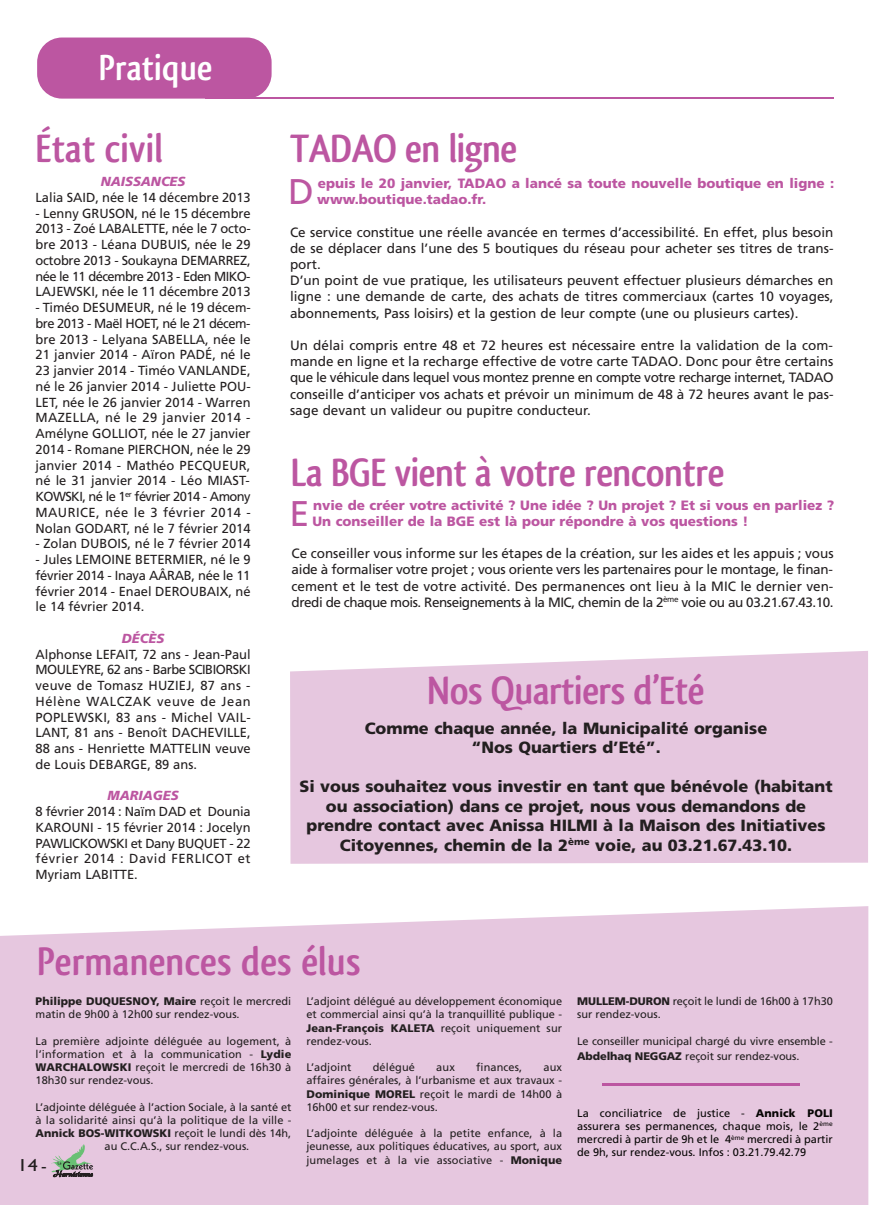
<style>
.page{position:relative;width:869px;height:1205px;background:#fff}
.page>*{position:absolute;margin:0;border:0;box-sizing:border-box;transform-origin:0 0}
.t1{font:700 41.25px "Qlassik";letter-spacing:-.015em;color:#bc56a1}
.t2{font:700 37.5px "Qlassik";color:#fff}
.t3{font:35.62px "Frutiger";color:#bc56a1}
.t4{font:17.5px "Gill Sans";color:#231f20;scale:1.16 1}
.t5{font:900 16.25px/19.5px "Frutiger";color:#231f20;text-align:center}
.t6{font:13.5px/16.2px "Frutiger";color:#231f20;text-align:justify}
.t7{font:900 13.5px/16.2px "Frutiger";color:#bc56a1}
.t8{font:13.12px/15.8px "Frutiger";color:#231f20;text-align:justify}
.t9{font:italic 900 13.12px "Frutiger";color:#bc56a1}
.t10{font:11px/13.2px "Frutiger";color:#231f20;text-align:justify}
.t11{font:11px/13.2px "Frutiger";color:#070504;text-align:justify}
.s1{font-weight:900}
.s2{font-size:15px}
</style>
<div class="page">
<div style="left:37px;top:38px;width:234px;height:61px;background:#bc56a1;border-radius:25px"></div>
<hr style="left:206px;top:97px;width:627px;height:1px;background:#bc56a1">
<div style="left:0;top:906px;width:867px;height:299px;background:#e6c7df"></div>
<hr style="left:602px;top:1083px;width:198px;height:2px;background:#bc56a1">
<svg style="left:52px;top:1144px;width:41px;height:34px"></svg>
<div style="left:290px;top:651px;width:577px;height:213px;background:#e6c7df"></div>
<h2 class="t2" style="left:99px;top:46px;width:115px">Pratique</h2>
<h1 class="t1" style="left:35px;top:125px;width:129px">État civil</h1>
<p class="t9" style="left:101px;top:176px;width:86px">NAISSANCES</p>
<p class="t8" style="left:35px;top:190px;width:217px">Lalia SAID, née le 14 décembre 2013</p>
<p class="t8" style="left:35px;top:206px;width:217px">- Lenny GRUSON, né le 15 décembre 2013 - Zoé LABALETTE, née le 7 octo&shy;bre 2013 - Léana DUBUIS, née le 29 octobre 2013 - Soukayna DEMARREZ, née le 11 décembre 2013 - Eden MIKO-LAJEWSKI, née le 11 décembre 2013</p>
<p class="t8" style="left:35px;top:301px;width:217px">- Timéo DESUMEUR, né le 19 décem&shy;bre 2013 - Maël HOET, né le 21 décem&shy;bre 2013 - Lelyana SABELLA, née le 21 janvier 2014 - Aïron PADÉ, né le 23 janvier 2014 - Timéo VANLANDE, né le 26 janvier 2014 - Juliette POU-LET, née le 26 janvier 2014 - Warren MAZELLA, né le 29 janvier 2014 - Amélyne GOLLIOT, née le 27 janvier 2014 - Romane PIERCHON, née le 29 janvier 2014 - Mathéo PECQUEUR, né le 31 janvier 2014 - Léo MIAST-KOWSKI, né le 1<sup>er</sup> février 2014 - Amony MAURICE, née le 3 février 2014 - Nolan GODART, né le 7 février 2014</p>
<p class="t8" style="left:35px;top:537px;width:217px">- Zolan DUBOIS, né le 7 février 2014</p>
<p class="t8" style="left:35px;top:553px;width:217px">- Jules LEMOINE BETERMIER, né le 9 février 2014 - Inaya AÂRAB, née le 11 février 2014 - Enael DEROUBAIX, né le 14 février 2014.</p>
<p class="t9" style="left:122px;top:633px;width:44px">DÉCÈS</p>
<p class="t8" style="left:35px;top:647px;width:217px">Alphonse LEFAIT, 72 ans - Jean-Paul MOULEYRE, 62 ans - Barbe SCIBIORSKI veuve de Tomasz HUZIEJ, 87 ans - Hélène WALCZAK veuve de Jean POPLEWSKI, 83 ans - Michel VAIL-LANT, 81 ans - Benoît DACHEVILLE, 88 ans - Henriette MATTELIN veuve de Louis DEBARGE, 89 ans.</p>
<p class="t9" style="left:107px;top:790px;width:73px">MARIAGES</p>
<p class="t8" style="left:35px;top:805px;width:216px">8 février 2014 : Naïm DAD et Dounia KAROUNI - 15 février 2014 : Jocelyn PAWLICKOWSKI et Dany BUQUET - 22 février 2014 : David FERLICOT et Myriam LABITTE.</p>
<h1 class="t1" style="left:290px;top:125px;width:229px">TADAO en ligne</h1>
<h3 class="t3" style="left:288px;top:177px;width:27px">D</h3>
<p class="t7" style="left:317px;top:176px;width:518px">epuis le 20 janvier, TADAO a lancé sa toute nouvelle boutique en ligne : www.boutique.tadao.fr.</p>
<p class="t6" style="left:290px;top:225px;width:545px;text-align:left">Ce service constitue une réelle avancée en termes d’accessibilité. En effet, plus besoin de se déplacer dans l’une des 5 boutiques du réseau pour acheter ses titres de trans&shy;port.<br>D’un point de vue pratique, les utilisateurs peuvent effectuer plusieurs démarches en ligne : une demande de carte, des achats de titres commerciaux (cartes 10 voyages, abonnements, Pass loisirs) et la gestion de leur compte (une ou plusieurs cartes).</p>
<p class="t6" style="left:290px;top:338px;width:545px">Un délai compris entre 48 et 72 heures est nécessaire entre la validation de la com&shy;mande en ligne et la recharge effective de votre carte TADAO. Donc pour être certains que le véhicule dans lequel vous montez prenne en compte votre recharge internet, TADAO conseille d’anticiper vos achats et prévoir un minimum de 48 à 72 heures avant le pas&shy;sage devant un valideur ou pupitre conducteur.</p>
<h1 class="t1" style="left:291px;top:449px;width:435px">La BGE vient à votre rencontre</h1>
<h3 class="t3" style="left:289px;top:499px;width:21px">E</h3>
<p class="t7" style="left:312px;top:498px;width:523px">nvie de créer votre activité ? Une idée ? Un projet ? Et si vous en parliez ?<br>Un conseiller de la BGE est là pour répondre à vos questions !</p>
<p class="t6" style="left:291px;top:546px;width:543px">Ce conseiller vous informe sur les étapes de la création, sur les aides et les appuis ; vous aide à formaliser votre projet ; vous oriente vers les partenaires pour le montage, le finan&shy;cement et le test de votre activité. Des permanences ont lieu à la MIC le dernier ven&shy;dredi de chaque mois. Renseignements à la MIC, chemin de la 2<sup>ème</sup> voie ou au 03.21.67.43.10.</p>
<h1 class="t1" style="left:427px;top:667px;width:279px">Nos Quartiers d’Eté</h1>
<p class="t5" style="left:364px;top:719px;width:404px">Comme chaque année, la Municipalité organise “Nos Quartiers d’Eté”.</p>
<p class="t5" style="left:299px;top:778px;width:534px">Si vous souhaitez vous investir en tant que bénévole (habitant ou association) dans ce projet, nous vous demandons de prendre contact avec Anissa HILMI à la Maison des Initiatives Citoyennes, chemin de la 2<sup>ème</sup> voie, au 03.21.67.43.10.</p>
<h1 class="t1" style="left:37px;top:937px;width:325px">Permanences des élus</h1>
<p class="t10" style="left:36px;top:995px;width:257px"><span class="s1">Philippe DUQUESNOY, Maire</span> reçoit le mercredi matin de 9h00 à 12h00 sur rendez-vous.</p>
<p class="t10" style="left:36px;top:1035px;width:257px">La première adjointe déléguée au logement, à l’information et à la communication - <span class="s1">Lydie WARCHALOWSKI</span> reçoit le mercredi de 16h30 à 18h30 sur rendez-vous.</p>
<p class="t10" style="left:36px;top:1101px;width:257px">L’adjointe déléguée à l’action Sociale, à la santé et</p>
<p class="t10" style="left:36px;top:1114px;width:257px">à la solidarité ainsi qu’à la politique de la ville -</p>
<p class="t10" style="left:36px;top:1127px;width:257px"><span class="s1">Annick BOS-WITKOWSKI</span> reçoit le lundi dès 14h,</p>
<p class="t10" style="left:104px;top:1141px;width:146px">au C.C.A.S., sur rendez-vous.</p>
<p class="t10" style="left:306px;top:995px;width:257px">L’adjoint délégué au développement économique et commercial ainsi qu’à la tranquillité publique - <span class="s1">Jean-François KALETA</span> reçoit uniquement sur rendez-vous.</p>
<p class="t10" style="left:306px;top:1061px;width:47px">L’adjoint</p>
<p class="t10" style="left:372px;top:1061px;width:44px">délégué</p>
<p class="t10" style="left:436px;top:1061px;width:20px">aux</p>
<p class="t10" style="left:476px;top:1061px;width:48px">finances,</p>
<p class="t10" style="left:306px;top:1061px;width:257px;text-indent:237px">aux affaires générales, à l’urbanisme et aux travaux - <span class="s1">Dominique MOREL</span> reçoit le mardi de 14h00 à 16h00 et sur rendez-vous.</p>
<p class="t10" style="left:306px;top:1127px;width:257px">L’adjointe déléguée à la petite enfance, à la jeunesse, aux politiques éducatives, au sport, aux jumelages et à la vie associative - <span class="s1">Monique</span></p>
<h3 class="t4" style="left:18px;top:1154px;width:27px">14<span class="s2">-</span></h3>
<p class="t10" style="left:577px;top:995px;width:257px"><span class="s1">MULLEM-DURON</span> reçoit le lundi de 16h00 à 17h30 sur rendez-vous.</p>
<p class="t10" style="left:577px;top:1034px;width:257px;line-height:15.1px">Le conseiller municipal chargé du vivre ensemble -<br><span class="s1">Abdelhaq NEGGAZ</span> reçoit sur rendez-vous.</p>
<p class="t11" style="left:577px;top:1107px;width:257px">La conciliatrice de justice - <span class="s1">Annick POLI </span>assurera ses permanences, chaque mois, le 2<sup>ème </sup>mercredi à partir de 9h et le 4<sup>ème</sup> mercredi à partir de 9h, sur rendez-vous. Infos : 03.21.79.42.79</p>
</div>
